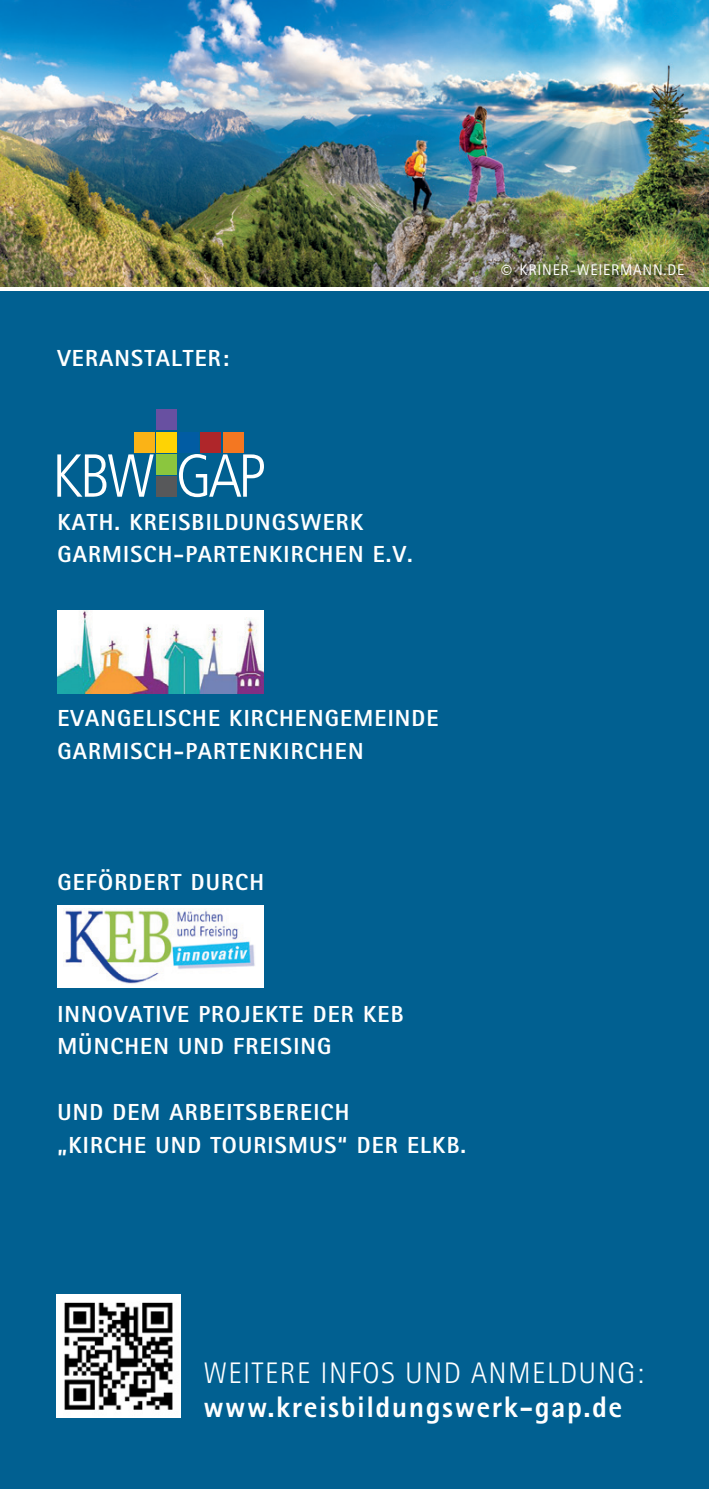
<style>
.page{position:relative;width:709px;height:1489px;background:#fff}
.page>*{position:absolute;margin:0;border:0;box-sizing:border-box;transform-origin:0 0}
.t1{font:800 29.75px "Rotis Sans Serif";letter-spacing:.05em;color:#fff}
.t2{font:300 29.75px "Rotis Sans Serif";letter-spacing:.05em;color:#fff}
.t3{font:800 23.25px/32.8px "Rotis Sans Serif";letter-spacing:.05em;color:#fff}
.t4{font:15.5px "Rotis Sans Serif";letter-spacing:.05em;color:#fff}
.s1{font-size:21.5px}
</style>
<div class="page">
<div style="left:0;top:0;width:709px;height:1488px;background:#016091"></div>
<div style="left:0;top:286px;width:709px;height:5px;background:#fff"></div>
<div style="left:57px;top:904px;width:207px;height:83px;background:#fff"></div>
<img style="left:64px;top:908px;width:191px;height:76px">
<div style="left:134px;top:432px;width:20px;height:20px;background:#fbb316"></div>
<div style="left:178px;top:432px;width:21px;height:20px;background:#015ca3"></div>
<div style="left:156px;top:476px;width:20px;height:20px;background:#57585a"></div>
<div style="left:156px;top:432px;width:20px;height:20px;background:#fed304"></div>
<div style="left:156px;top:454px;width:20px;height:20px;background:#8bc63e"></div>
<div style="left:201px;top:432px;width:20px;height:20px;background:#af262a"></div>
<div style="left:156px;top:410px;width:20px;height:20px;background:#6850a1"></div>
<div style="left:223px;top:432px;width:20px;height:20px;background:#f47721"></div>
<svg style="left:57px;top:454px;width:97px;height:42px"></svg>
<svg style="left:179px;top:454px;width:85px;height:43px"></svg>
<img style="left:57px;top:610px;width:207px;height:83px">
<img style="left:0;top:0;width:709px;height:286px">
<img style="left:57px;top:1294px;width:124px;height:123px">
<p class="t3" style="left:57px;top:341px;width:173px">VERANSTALTER:</p>
<p class="t4" style="left:501px;top:261px;width:185px"><span class="s1">©</span> KRINER-WEIERMANN.DE</p>
<p class="t3" style="left:57px;top:505px;width:357px">KATH. KREISBILDUNGSWERK<br>GARMISCH-PARTENKIRCHEN E.V.</p>
<p class="t3" style="left:57px;top:702px;width:383px">EVANGELISCHE KIRCHENGEMEINDE<br>GARMISCH-PARTENKIRCHEN</p>
<p class="t3" style="left:57px;top:865px;width:208px">GEFÖRDERT DURCH</p>
<p class="t3" style="left:57px;top:997px;width:348px">INNOVATIVE PROJEKTE DER KEB<br>MÜNCHEN UND FREISING</p>
<p class="t3" style="left:57px;top:1095px;width:410px">UND DEM ARBEITSBEREICH<br>„KIRCHE UND TOURISMUS“ DER ELKB.</p>
<p class="t2" style="left:203px;top:1355px;width:442px">WEITERE INFOS UND ANMELDUNG:</p>
<p class="t1" style="left:203px;top:1387px;width:420px">www.kreisbildungswerk-gap.de</p>
</div>
